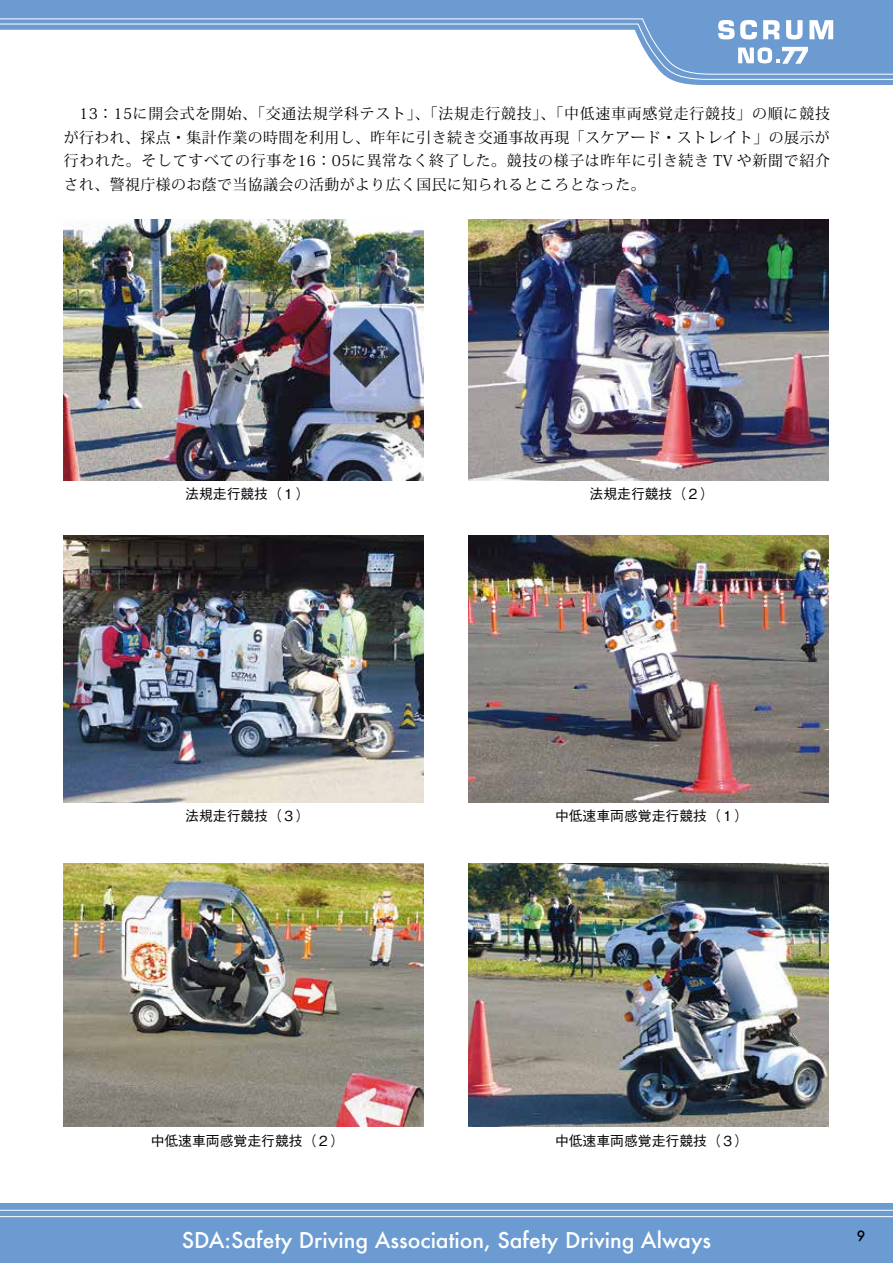
<style>
.page{position:relative;width:893px;height:1263px;background:#fff}
.page>*{position:absolute;margin:0;border:0;box-sizing:border-box;transform-origin:0 0}
.t1{font:500 21.3px "Futura";color:#fff}
.t2{font:800 19.65px "UD Shin Go Pro";color:#fff}
.t3{font:14.85px/23.4px "Koz Min Pro";letter-spacing:.03em;color:#000;text-align:justify}
.t4{font:500 13.8px "Gothic BBB Pro";color:#000}
.t5{font:500 13.8px "Futura";color:#000}
</style>
<div class="page">
<div style="left:0;top:1203px;width:893px;height:60px;background:#6c9bd2"></div>
<svg style="left:0;top:0;width:893px;height:85px;fill:#6c9bd2"></svg>
<svg style="left:0;top:18px;width:893px;height:62px"></svg>
<svg style="left:718px;top:20px;width:39px;height:19px"></svg>
<svg style="left:763px;top:20px;width:17px;height:19px"></svg>
<svg style="left:786px;top:20px;width:16px;height:19px"></svg>
<svg style="left:809px;top:20px;width:24px;height:19px"></svg>
<svg style="left:738px;top:47px;width:70px;height:17px"></svg>
<hr style="left:0;top:1210px;width:893px;height:1px;background:#fff">
<hr style="left:0;top:1216px;width:893px;height:1px;background:#fff">
<img style="left:469px;top:219px;width:359px;height:261px">
<img style="left:64px;top:219px;width:359px;height:261px">
<img style="left:64px;top:535px;width:359px;height:267px">
<img style="left:64px;top:863px;width:359px;height:264px">
<img style="left:469px;top:535px;width:359px;height:267px">
<img style="left:469px;top:863px;width:359px;height:264px">
<h2 class="t2" style="left:782px;top:40px;width:27px">77</h2>
<p class="t3" style="left:64px;top:102px;width:768px">　13：15に開会式を開始、「交通法規学科テスト」、「法規走行競技」、「中低速車両感覚走行競技」の順に競技が行われ、採点・集計作業の時間を利用し、昨年に引き続き交通事故再現「スケアード・ストレイト」の展示が行われた。そしてすべての行事を16：05に異常なく終了した。競技の様子は昨年に引き続き TV や新聞で紹介され、警視庁様のお蔭で当協議会の活動がより広く国民に知られるところとなった。</p>
<p class="t4" style="left:185px;top:483px;width:126px">法規走行競技（１）</p>
<p class="t4" style="left:589px;top:483px;width:126px">法規走行競技（２）</p>
<p class="t4" style="left:185px;top:805px;width:126px">法規走行競技（３）</p>
<p class="t4" style="left:151px;top:1129px;width:195px">中低速車両感覚走行競技（２）</p>
<p class="t4" style="left:555px;top:805px;width:195px">中低速車両感覚走行競技（１）</p>
<p class="t4" style="left:555px;top:1129px;width:195px">中低速車両感覚走行競技（３）</p>
<h1 class="t1" style="left:182px;top:1225px;width:531px">SDA:Safety Driving Association, Safety Driving Always</h1>
<p class="t5" style="left:857px;top:1226px;width:10px">9</p>
</div>
